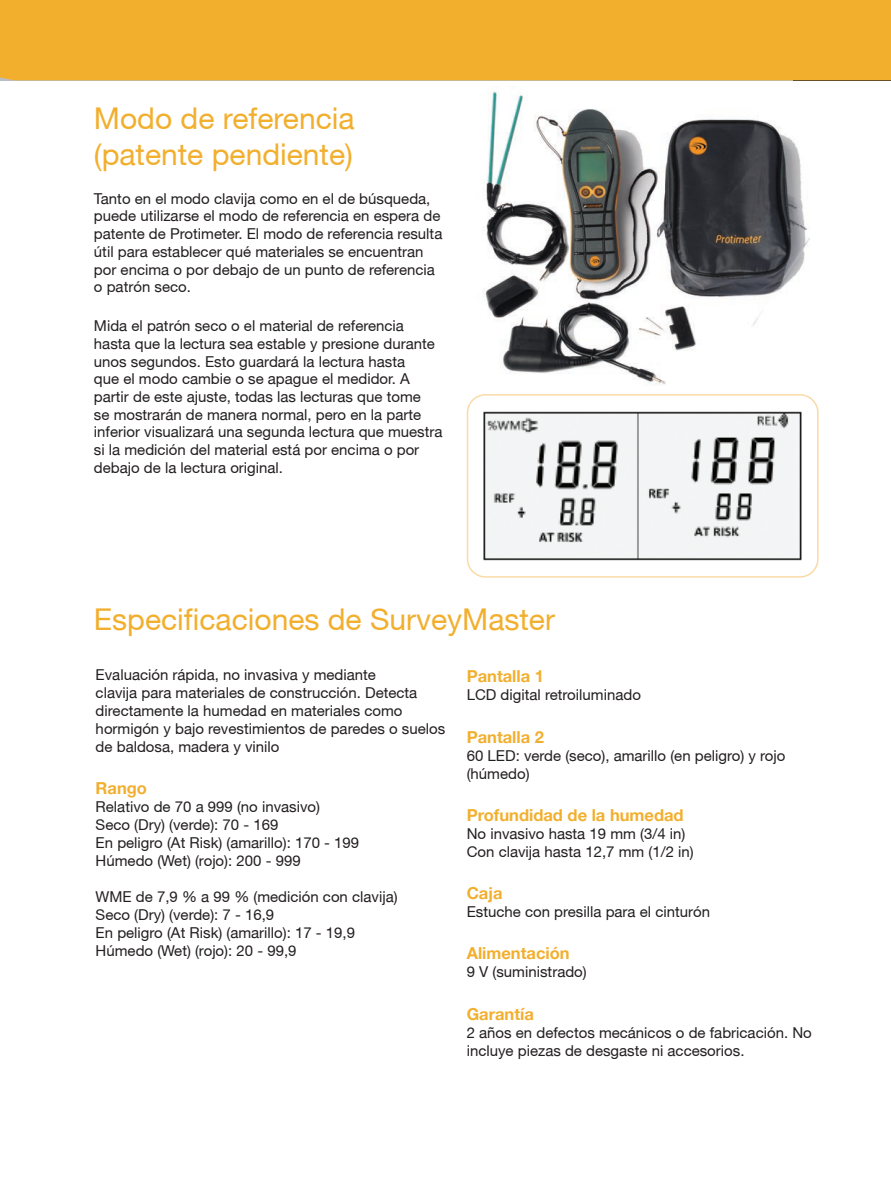
<style>
.page{position:relative;width:891px;height:1188px;background:#fff}
.page>*{position:absolute;margin:0;border:0;box-sizing:border-box;transform-origin:0 0}
.t1{font:30px/36px "Helvetica Neue";color:#f2af2e}
.t2{font:700 16.5px "Helvetica Neue";color:#f2af2e}
.t3{font:15px/17.7px "Helvetica Neue";color:#231f20}
</style>
<div class="page">
<img style="left:485px;top:86px;width:324px;height:299px">
<img style="left:483px;top:411px;width:333px;height:158px">
<div style="left:467px;top:394px;width:352px;height:184px;border:2px solid #fadaa7;border-radius:18px"></div>
<div style="left:0;top:0;width:891px;height:80px;background:#f2af2e"></div>
<h1 class="t1" style="left:94px;top:100px;width:262px">Modo de referencia (patente pendiente)</h1>
<p class="t3" style="left:94px;top:189px;width:350px">Tanto en el modo clavija como en el de búsqueda, puede utilizarse el modo de referencia en espera de patente de Protimeter. El modo de referencia resulta útil para establecer qué materiales se encuentran por encima o por debajo de un punto de referencia o patrón seco.</p>
<p class="t3" style="left:94px;top:317px;width:350px">Mida el patrón seco o el material de referencia hasta que la lectura sea estable y presione durante unos segundos. Esto guardará la lectura hasta<br>que el modo cambie o se apague el medidor. A partir de este ajuste, todas las lecturas que tome<br>se mostrarán de manera normal, pero en la parte inferior visualizará una segunda lectura que muestra si la medición del material está por encima o por debajo de la lectura original.</p>
<h1 class="t1" style="left:94px;top:601px;width:463px">Especificaciones de SurveyMaster</h1>
<p class="t3" style="left:96px;top:666px;width:351px">Evaluación rápida, no invasiva y mediante<br>clavija para materiales de construcción. Detecta directamente la humedad en materiales como hormigón y bajo revestimientos de paredes o suelos de baldosa, madera y vinilo</p>
<p class="t2" style="left:96px;top:778px;width:53px">Rango</p>
<p class="t3" style="left:96px;top:798px;width:265px">Relativo de 70 a 999 (no invasivo)<br>Seco (Dry) (verde): 70 - 169<br>En peligro (At Risk) (amarillo): 170 - 199<br>Húmedo (Wet) (rojo): 200 - 999</p>
<p class="t3" style="left:96px;top:888px;width:304px">WME de 7,9 % a 99 % (medición con clavija)<br>Seco (Dry) (verde): 7 - 16,9<br>En peligro (At Risk) (amarillo): 17 - 19,9<br>Húmedo (Wet) (rojo): 20 - 99,9</p>
<p class="t2" style="left:467px;top:666px;width:79px">Pantalla 1</p>
<p class="t3" style="left:467px;top:686px;width:176px">LCD digital retroiluminado</p>
<p class="t2" style="left:467px;top:727px;width:79px">Pantalla 2</p>
<p class="t3" style="left:467px;top:746px;width:320px">60 LED: verde (seco), amarillo (en peligro) y rojo (húmedo)</p>
<p class="t2" style="left:467px;top:805px;width:218px">Profundidad de la humedad</p>
<p class="t3" style="left:467px;top:824px;width:229px">No invasivo hasta 19 mm (3/4 in)<br>Con clavija hasta 12,7 mm (1/2 in)</p>
<p class="t2" style="left:467px;top:883px;width:37px">Caja</p>
<p class="t3" style="left:467px;top:903px;width:245px">Estuche con presilla para el cinturón</p>
<p class="t2" style="left:467px;top:943px;width:104px">Alimentación</p>
<p class="t3" style="left:467px;top:963px;width:122px">9 V (suministrado)</p>
<p class="t2" style="left:467px;top:1004px;width:69px">Garantía</p>
<p class="t3" style="left:467px;top:1023px;width:347px">2 años en defectos mecánicos o de fabricación. No incluye piezas de desgaste ni accesorios.</p>
</div>
